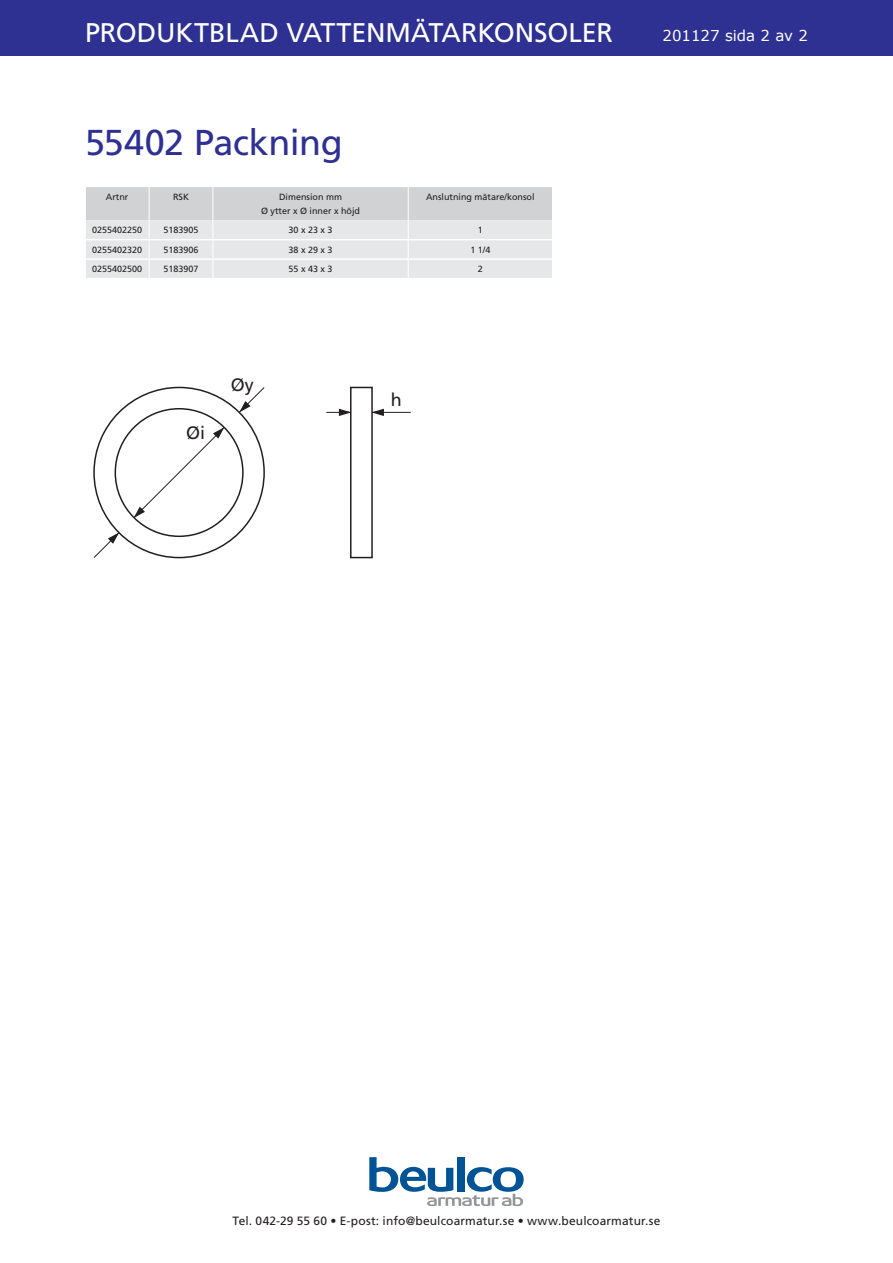
<style>
.page{position:relative;width:893px;height:1263px;background:#fff}
.page>*{position:absolute;margin:0;border:0;box-sizing:border-box;transform-origin:0 0}
.Artikelgrupp{font:36px "Frutiger LT Std";letter-spacing:-.015em;color:#2e3092}
.t1{font:27px "Frutiger LT Std";letter-spacing:-.005em;color:#fff}
.t2{font:18px "Frutiger LT Std";color:#231f20}
.t3{font:15px "Verdana";color:#fff}
.t4{font:12px "Frutiger LT Std";letter-spacing:.01em;color:#231f20}
.TabellrubrikC{font:9px/13.5px "Frutiger LT Std";color:#231f20;text-align:center}
.TabelltextC{font:9px "Frutiger LT Std";color:#231f20}
.Artnr{font:9px "Frutiger LT Std";color:#231f20}
</style>
<div class="page">
<div style="left:0;top:0;width:893px;height:55px;background:#2e3092"></div>
<svg style="left:369px;top:1157px;width:155px;height:49px"></svg>
<svg style="left:86px;top:187px;width:466px;height:91px;background:#dfe0e2"></svg>
<hr style="left:408px;top:239px;width:144px;height:1px;background:#fff">
<hr style="left:408px;top:258px;width:144px;height:2px;background:#fff">
<svg style="left:238px;top:387px;width:27px;height:26px"></svg>
<svg style="left:133px;top:426px;width:92px;height:93px"></svg>
<svg style="left:93px;top:532px;width:27px;height:26px"></svg>
<hr style="left:372px;top:412px;width:39px;height:1px;background:#231f20">
<div style="left:350px;top:387px;width:23px;height:171px;border:2px solid #231f20"></div>
<svg style="left:326px;top:408px;width:25px;height:9px"></svg>
<svg style="left:372px;top:408px;width:13px;height:9px"></svg>
<h2 class="t1" style="left:85px;top:16px;width:235px">PRODUKTBLAD Vatte</h2>
<h2 class="t1" style="left:366px;top:16px;width:81px">nmätarko</h2>
<h2 class="t1" style="left:515px;top:16px;width:50px">nsoler</h2>
<p class="t3" style="left:662px;top:25px;width:147px">201127 sida 2 av 2</p>
<p class="Artikelgrupp" style="left:85px;top:121px;width:259px">55402 Packning</p>
<p class="TabellrubrikC" style="left:106px;top:190px;width:24px">Artnr</p>
<p class="TabellrubrikC" style="left:173px;top:190px;width:18px">RSK</p>
<p class="TabellrubrikC" style="left:261px;top:190px;width:101px">Dimension mm<br>Ø ytter x Ø inner x höjd</p>
<p class="TabellrubrikC" style="left:426px;top:190px;width:110px">Anslutning mätare/konsol</p>
<p class="Artnr" style="left:92px;top:225px;width:52px">0255402250</p>
<p class="TabelltextC" style="left:163px;top:225px;width:37px">5183905</p>
<p class="TabelltextC" style="left:289px;top:225px;width:46px">30 x 23 x 3</p>
<p class="TabelltextC" style="left:478px;top:225px;width:7px">1</p>
<p class="Artnr" style="left:92px;top:244px;width:52px">0255402320</p>
<p class="TabelltextC" style="left:163px;top:244px;width:37px">5183906</p>
<p class="TabelltextC" style="left:289px;top:244px;width:46px">38 x 29 x 3</p>
<p class="TabelltextC" style="left:470px;top:244px;width:22px">1 1/4</p>
<p class="Artnr" style="left:92px;top:264px;width:52px">0255402500</p>
<p class="TabelltextC" style="left:163px;top:264px;width:37px">5183907</p>
<p class="TabelltextC" style="left:289px;top:264px;width:46px">55 x 43 x 3</p>
<p class="TabelltextC" style="left:478px;top:264px;width:7px">2</p>
<p class="t2" style="left:186px;top:422px;width:21px">Øi</p>
<p class="t2" style="left:231px;top:374px;width:25px">Øy</p>
<p class="t2" style="left:391px;top:389px;width:12px">h</p>
<p class="t4" style="left:233px;top:1214px;width:429px">Tel. 042-29 55 60 • E-post: info@beulcoarmatur.se • www.beulcoarmatur.se</p>
</div>
